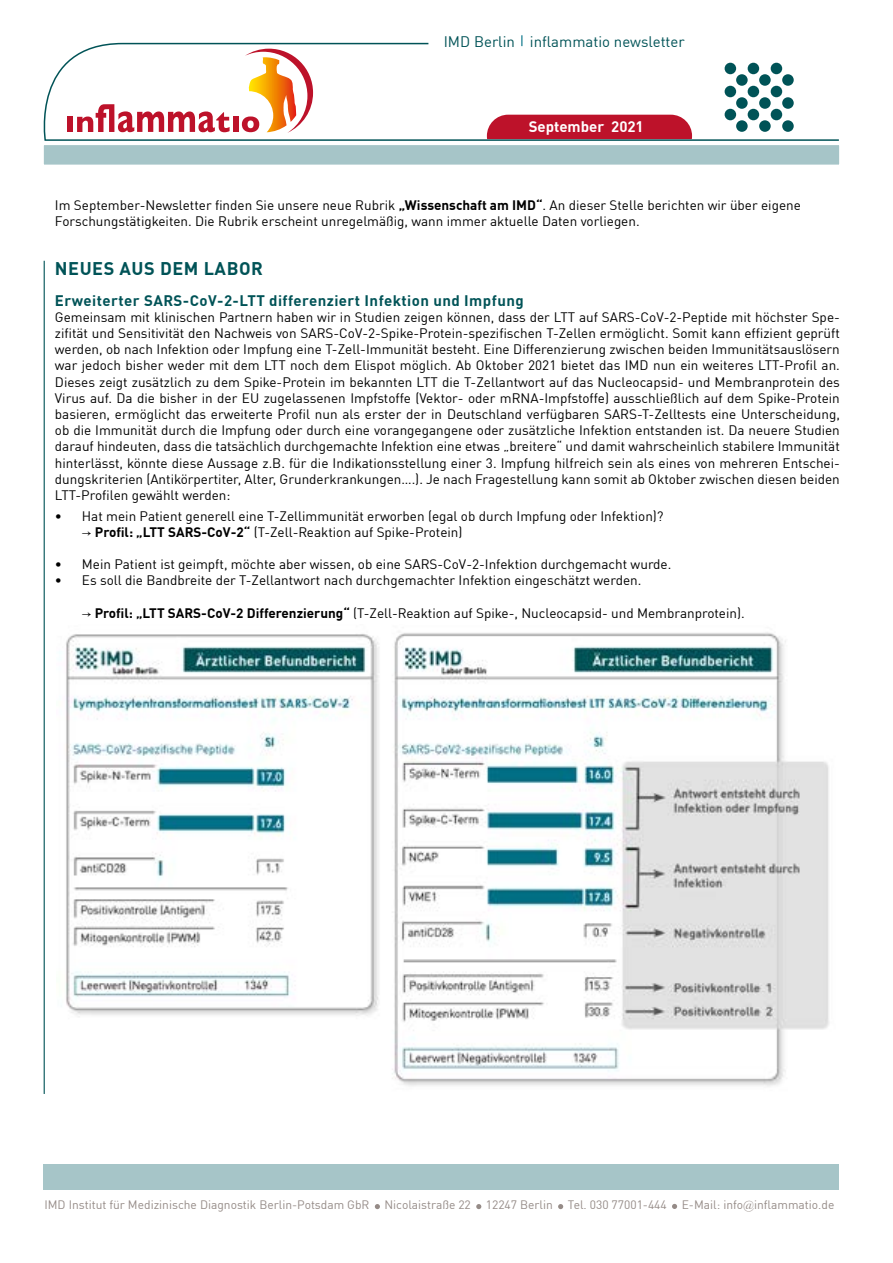
<style>
.page{position:relative;width:893px;height:1263px;background:#fff}
.page>*{position:absolute;margin:0;border:0;box-sizing:border-box;transform-origin:0 0}
.Absatzformat_1{font:700 18px "DIN Offc";letter-spacing:.03em;color:#005357}
.t1{font:700 15px "DIN Pro";letter-spacing:.03em;color:#005357}
.t2{font:15px "DIN Pro";color:#005357}
.t3{font:700 15px "DIN Pro";color:#fff}
.fließtext{font:13.5px/16.2px "DIN Offc";color:#000}
.t4{font:12px "DIN Pro";color:#958b87}
.s1{font-weight:700}
.s2{font-family:"Arial Unicode MS"}
.s3{font-family:"Garamond"}
</style>
<div class="page">
<div style="left:38px;top:139px;width:807px;height:32px;background:#a6c5c8;border:6px solid #fff"></div>
<hr style="left:44px;top:261px;width:1px;height:833px;background:#005357">
<svg style="left:38px;top:42px;width:802px;height:100px"></svg>
<div style="left:44px;top:1164px;width:795px;height:25px;background:#a6c5c8"></div>
<svg style="left:375px;top:1204px;width:5px;height:5px"></svg>
<svg style="left:476px;top:1204px;width:5px;height:5px"></svg>
<svg style="left:558px;top:1204px;width:5px;height:5px"></svg>
<svg style="left:672px;top:1204px;width:5px;height:5px"></svg>
<img style="left:66px;top:632px;width:763px;height:455px">
<p class="t2" style="left:444px;top:30px;width:242px">IMD Berlin inflammatio newsletter</p>
<p class="t3" style="left:529px;top:115px;width:117px">September 2021</p>
<p class="fließtext" style="left:55px;top:196px;width:747px">Im September-Newsletter finden Sie unsere neue Rubrik <span class="s1">„Wissenschaft am IMD“</span>. An dieser Stelle berichten wir über eigene<br>Forschungstätigkeiten. Die Rubrik erscheint unregelmäßig, wann immer aktuelle Daten vorliegen.</p>
<p class="Absatzformat_1" style="left:55px;top:256px;width:210px">NEUES AUS DEM LABOR</p>
<p class="t1" style="left:55px;top:288px;width:470px">Erweiterter SARS-CoV-2-LTT differenziert Infektion und Impfung</p>
<p class="fließtext" style="left:55px;top:309px;width:786px;text-align:justify">Gemeinsam mit klinischen Partnern haben wir in Studien zeigen können, dass der LTT auf SARS-CoV-2-Peptide mit höchster Spe&shy;zifität und Sensitivität den Nachweis von SARS-CoV-2-Spike-Protein-spezifischen T-Zellen ermöglicht. Somit kann effizient geprüft werden, ob nach Infektion oder Impfung eine T-Zell-Immunität besteht. Eine Differenzierung zwischen beiden Immunitätsauslösern war jedoch bisher weder mit dem LTT noch dem Elispot möglich. Ab Oktober 2021 bietet das IMD nun ein weiteres LTT-Profil an.<br>Dieses zeigt zusätzlich zu dem Spike-Protein im bekannten LTT die T-Zellantwort auf das Nucleocapsid- und Membranprotein des Virus auf. Da die bisher in der EU zugelassenen Impfstoffe (Vektor- oder mRNA-Impfstoffe) ausschließlich auf dem Spike-Protein basieren, ermöglicht das erweiterte Profil nun als erster der in Deutschland verfügbaren SARS-T-Zelltests eine Unterscheidung, ob die Immunität durch die Impfung oder durch eine vorangegangene oder zusätzliche Infektion entstanden ist. Da neuere Studien darauf hindeuten, dass die tatsächlich durchgemachte Infektion eine etwas „breitere“ und damit wahrscheinlich stabilere Immunität hinterlässt, könnte diese Aussage z.B. für die Indikationsstellung einer 3. Impfung hilfreich sein als eines von mehreren Entschei&shy;dungskriterien (Antikörpertiter, Alter, Grunderkrankungen….). Je nach Fragestellung kann somit ab Oktober zwischen diesen beiden LTT-Profilen gewählt werden:</p>
<p class="fließtext" style="left:55px;top:507px;width:610px">• Hat mein Patient generell eine T-Zellimmunität erworben (egal ob durch Impfung oder Infektion)?</p>
<p class="fließtext" style="left:82px;top:523px;width:382px"><span class="s2">→</span> <span class="s1">Profil: „LTT SARS-CoV-2“</span> (T-Zell-Reaktion auf Spike-Protein)</p>
<p class="fließtext" style="left:55px;top:556px;width:618px">• Mein Patient ist geimpft, möchte aber wissen, ob eine SARS-CoV-2-Infektion durchgemacht wurde.</p>
<p class="fließtext" style="left:55px;top:572px;width:588px">• Es soll die Bandbreite der T-Zellantwort nach durchgemachter Infektion eingeschätzt werden.</p>
<p class="fließtext" style="left:82px;top:604px;width:664px"><span class="s2">→</span> <span class="s1">Profil: „LTT SARS-CoV-2 Differenzierung“</span> (T-Zell-Reaktion auf Spike-, Nucleocapsid- und Membranprotein).</p>
<p class="t4" style="left:44px;top:1195px;width:791px">IMD Institut für Medizinische Diagnostik Berlin-Potsdam GbR Nicolaistraße 22 12247 Berlin Tel. 030 77001-444 E-Mail: info<span class="s3">@</span>inflammatio.de</p>
</div>
